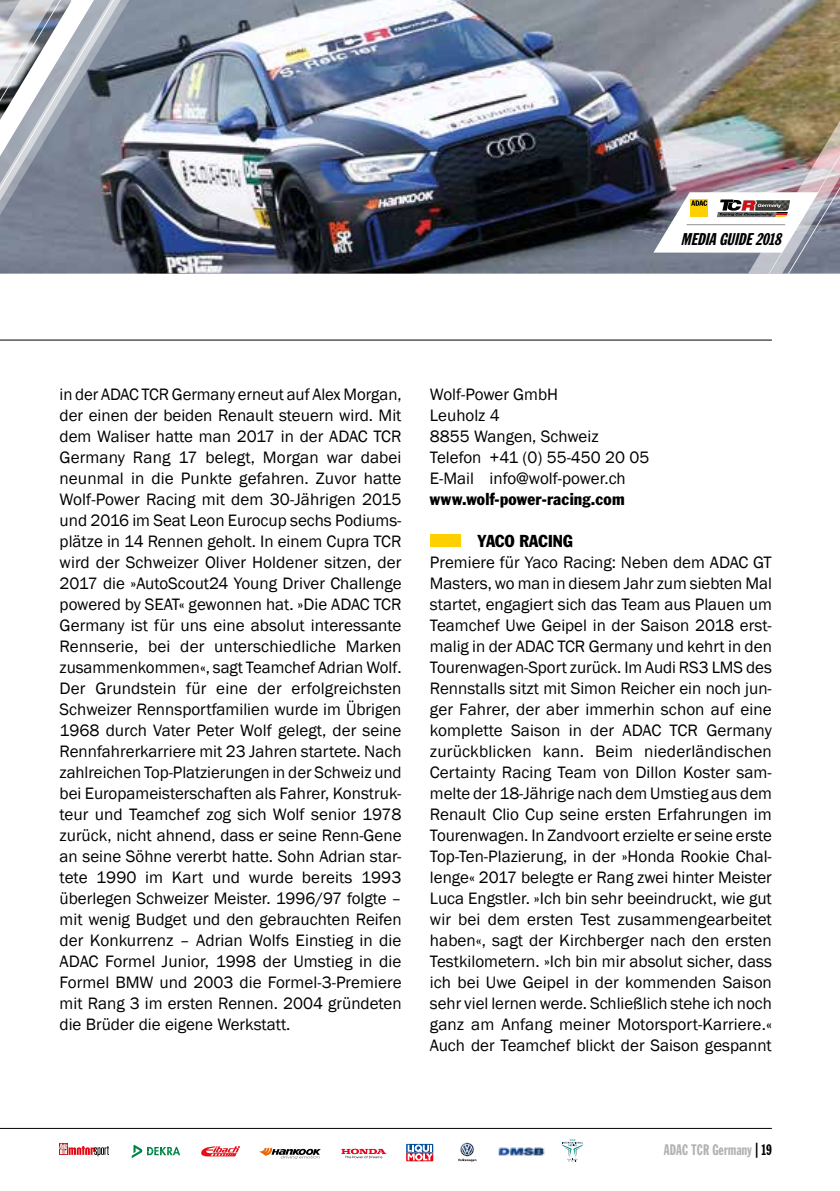
<style>
.page{position:relative;width:840px;height:1191px;background:#fff}
.page>*{position:absolute;margin:0;border:0;box-sizing:border-box;transform-origin:0 0}
.t1{font:17px/21px "Franklin Gothic";color:#000;text-align:justify}
.t2{font:condensed 17px "Franklin Gothic Std";letter-spacing:.01em;color:#000}
.t3{font:italic 16.8px "Franklin Gothic Std Extra Cond";color:#000;scale:1.09 1}
.t4{font:15px "Franklin Gothic Std Extra Cond";letter-spacing:.01em;color:#b3b2b2}
.s1{color:#000}
</style>
<div class="page">
<hr style="left:0;top:1128px;width:771px;height:1px;background:#000">
<svg style="left:561px;top:1139px;width:22px;height:22px"></svg>
<svg style="left:259px;top:1147px;width:61px;height:12px"></svg>
<svg style="left:59px;top:1143px;width:50px;height:13px"></svg>
<svg style="left:132px;top:1144px;width:48px;height:14px"></svg>
<svg style="left:201px;top:1146px;width:38px;height:10px"></svg>
<svg style="left:406px;top:1143px;width:27px;height:18px"></svg>
<svg style="left:341px;top:1148px;width:45px;height:10px"></svg>
<svg style="left:458px;top:1142px;width:18px;height:19px"></svg>
<img style="left:498px;top:1147px;width:47px;height:9px">
<div style="left:429px;top:534px;width:31px;height:13px;background:#ffd000"></div>
<hr style="left:0;top:340px;width:771px;height:1px;background:#000">
<img style="left:352px;top:0;width:301px;height:274px">
<img style="left:0;top:0;width:352px;height:274px">
<img style="left:653px;top:0;width:186px;height:274px">
<hr style="left:686px;top:224px;width:98px;height:1px;background:#929292">
<p class="t3" style="left:680px;top:230px;width:97px">MEDIAGUIDE2018</p>
<p class="t1" style="left:60px;top:384px;width:343px">in der ADAC TCR Germany erneut auf Alex Morgan, der einen der beiden Renault steuern wird. Mit dem Waliser hatte man 2017 in der ADAC TCR Germany Rang 17 belegt, Morgan war dabei neunmal in die Punkte gefahren. Zuvor hatte Wolf-Power Racing mit dem 30-Jährigen 2015 und 2016 im Seat Leon Eurocup sechs Podiums&shy;plätze in 14 Rennen geholt. In einem Cupra TCR wird der Schweizer Oliver Holdener sitzen, der 2017 die »AutoScout24 Young Driver Challenge powered by SEAT« gewonnen hat. »Die ADAC TCR Germany ist für uns eine absolut interessante Rennserie, bei der unterschiedliche Marken zusammenkommen«, sagt Teamchef Adrian Wolf.<br>Der Grundstein für eine der erfolgreichsten Schweizer Rennsportfamilien wurde im Übrigen 1968 durch Vater Peter Wolf gelegt, der seine Rennfahrerkarriere mit 23 Jahren startete. Nach zahlreichen Top-Platzierungen in der Schweiz und bei Europameisterschaften als Fahrer, Konstruk&shy;teur und Teamchef zog sich Wolf senior 1978 zurück, nicht ahnend, dass er seine Renn-Gene an seine Söhne vererbt hatte. Sohn Adrian star&shy;tete 1990 im Kart und wurde bereits 1993 überlegen Schweizer Meister. 1996/97 folgte – mit wenig Budget und den gebrauchten Reifen der Konkurrenz – Adrian Wolfs Einstieg in die ADAC Formel Junior, 1998 der Umstieg in die Formel BMW und 2003 die Formel-3-Premiere mit Rang 3 im ersten Rennen. 2004 gründeten die Brüder die eigene Werkstatt.</p>
<p class="t1" style="left:429px;top:384px;width:221px;text-align:left">Wolf-Power GmbH<br>Leuholz 4<br>8855 Wangen, Schweiz<br>Telefon +41 (0) 55-450 20 05<br>E-Mail info@wolf-power.ch</p>
<p class="t2" style="left:429px;top:488px;width:196px">www.wolf-power-racing.com</p>
<p class="t2" style="left:477px;top:530px;width:97px">YACO RACING</p>
<p class="t1" style="left:429px;top:552px;width:343px">Premiere für Yaco Racing: Neben dem ADAC GT Masters, wo man in diesem Jahr zum siebten Mal startet, engagiert sich das Team aus Plauen um Teamchef Uwe Geipel in der Saison 2018 erst&shy;malig in der ADAC TCR Germany und kehrt in den Tourenwagen-Sport zurück. Im Audi RS3 LMS des Rennstalls sitzt mit Simon Reicher ein noch jun&shy;ger Fahrer, der aber immerhin schon auf eine komplette Saison in der ADAC TCR Germany zurückblicken kann. Beim niederländischen Certainty Racing Team von Dillon Koster sam&shy;melte der 18-Jährige nach dem Umstieg aus dem Renault Clio Cup seine ersten Erfahrungen im Tourenwagen. In Zandvoort erzielte er seine erste Top-Ten-Plazierung, in der »Honda Rookie Chal&shy;lenge« 2017 belegte er Rang zwei hinter Meister Luca Engstler. »Ich bin sehr beeindruckt, wie gut wir bei dem ersten Test zusammengearbeitet haben«, sagt der Kirchberger nach den ersten Testkilometern. »Ich bin mir absolut sicher, dass ich bei Uwe Geipel in der kommenden Saison sehr viel lernen werde. Schließlich stehe ich noch ganz am Anfang meiner Motorsport-Karriere.« Auch der Teamchef blickt der Saison gespannt</p>
<p class="t4" style="left:663px;top:1141px;width:109px">ADAC TCR Germany <span class="s1">| 19</span></p>
</div>
